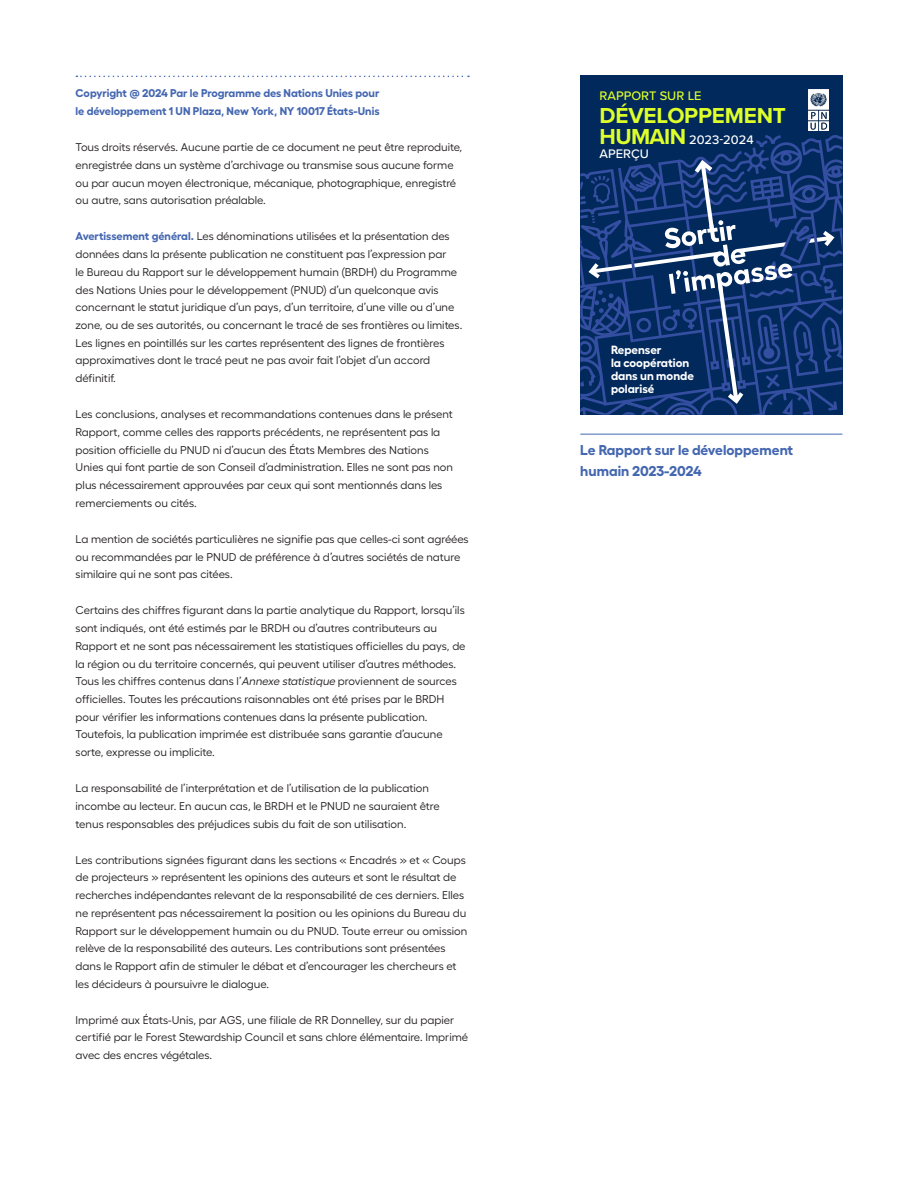
<style>
.page{position:relative;width:918px;height:1188px;background:#fff}
.page>*{position:absolute;margin:0;border:0;box-sizing:border-box;transform-origin:0 0}
.t1{font:700 22.5px "Proxima Nova";letter-spacing:-.01em;color:#deff29}
.Inside_--_Heading{font:700 14.25px/21px "Fellix";letter-spacing:-.005em;color:#4467b1}
.t2{font:500 12.9px/14.1px "Proxima Nova";color:#fff}
.t3{font:500 12.9px "Proxima Nova";color:#deff29}
.t4{font:700 11.85px/13px "Fellix";color:#fff}
.Inside_--_Body{font:11.25px/17.7px "Fellix";color:#231f20}
.Inside_--_Copyright_heading{font:700 11.25px/17.7px "Fellix";color:#4467b1}
.s1{font-weight:700;color:#4467b1}
.s2{font-style:italic}
.s3{font-weight:700;font-size:22.5px;color:#deff29}
</style>
<div class="page">
<div style="left:580px;top:76px;width:262px;height:339px;background:#01295b"></div>
<svg style="left:580px;top:135px;width:262px;height:280px"></svg>
<img style="left:808px;top:90px;width:20px;height:40px">
<svg style="left:76px;top:76px;width:393px;height:1px"></svg>
<hr style="left:580px;top:434px;width:262px;height:1px;background:#4467b1">
<p class="Inside_--_Copyright_heading" style="left:76px;top:83px;width:306px">Copyright @ 2024 Par le Programme des Nations Unies pour le développement 1 UN Plaza, New York, NY 10017 États-Unis</p>
<p class="Inside_--_Body" style="left:76px;top:137px;width:388px">Tous droits réservés. Aucune partie de ce document ne peut être reproduite, enregistrée dans un système d’archivage ou transmise sous aucune forme ou par aucun moyen électronique, mécanique, photographique, enregistré ou autre, sans autorisation préalable.</p>
<p class="Inside_--_Body" style="left:76px;top:227px;width:388px"><span class="s1">Avertissement général.</span> Les dénominations utilisées et la présentation des données dans la présente publication ne constituent pas l’expression par<br>le Bureau du Rapport sur le développement humain (BRDH) du Programme des Nations Unies pour le développement (PNUD) d’un quelconque avis concernant le statut juridique d’un pays, d’un territoire, d’une ville ou d’une zone, ou de ses autorités, ou concernant le tracé de ses frontières ou limites.<br>Les lignes en pointillés sur les cartes représentent des lignes de frontières approximatives dont le tracé peut ne pas avoir fait l’objet d’un accord définitif.</p>
<p class="Inside_--_Body" style="left:76px;top:404px;width:379px">Les conclusions, analyses et recommandations contenues dans le présent Rapport, comme celles des rapports précédents, ne représentent pas la position officielle du PNUD ni d’aucun des États Membres des Nations Unies qui font partie de son Conseil d’administration. Elles ne sont pas non plus nécessairement approuvées par ceux qui sont mentionnés dans les remerciements ou cités.</p>
<p class="Inside_--_Body" style="left:76px;top:529px;width:395px">La mention de sociétés particulières ne signifie pas que celles-ci sont agréées ou recommandées par le PNUD de préférence à d’autres sociétés de nature similaire qui ne sont pas citées.</p>
<p class="Inside_--_Body" style="left:76px;top:600px;width:391px">Certains des chiffres figurant dans la partie analytique du Rapport, lorsqu’ils sont indiqués, ont été estimés par le BRDH ou d’autres contributeurs au Rapport et ne sont pas nécessairement les statistiques officielles du pays, de la région ou du territoire concernés, qui peuvent utiliser d’autres méthodes.<br>Tous les chiffres contenus dans l’<span class="s2">Annexe statistique</span> proviennent de sources officielles. Toutes les précautions raisonnables ont été prises par le BRDH pour vérifier les informations contenues dans la présente publication.<br>Toutefois, la publication imprimée est distribuée sans garantie d’aucune sorte, expresse ou implicite.</p>
<p class="Inside_--_Body" style="left:76px;top:778px;width:366px">La responsabilité de l’interprétation et de l’utilisation de la publication incombe au lecteur. En aucun cas, le BRDH et le PNUD ne sauraient être tenus responsables des préjudices subis du fait de son utilisation.</p>
<p class="Inside_--_Body" style="left:76px;top:850px;width:393px">Les contributions signées figurant dans les sections « Encadrés » et « Coups de projecteurs » représentent les opinions des auteurs et sont le résultat de recherches indépendantes relevant de la responsabilité de ces derniers. Elles ne représentent pas nécessairement la position ou les opinions du Bureau du Rapport sur le développement humain ou du PNUD. Toute erreur ou omission relève de la responsabilité des auteurs. Les contributions sont présentées dans le Rapport afin de stimuler le débat et d’encourager les chercheurs et les décideurs à poursuivre le dialogue.</p>
<p class="Inside_--_Body" style="left:76px;top:1010px;width:394px">Imprimé aux États-Unis, par AGS, une filiale de RR Donnelley, sur du papier certifié par le Forest Stewardship Council et sans chlore élémentaire. Imprimé avec des encres végétales.</p>
<p class="t3" style="left:600px;top:86px;width:104px">RAPPORT SUR LE</p>
<p class="t1" style="left:600px;top:99px;width:188px">DÉVELOPPEMENT</p>
<p class="t2" style="left:600px;top:132px;width:156px"><span class="s3">HUMAIN</span> 2023-2024<br>APERÇU</p>
<p class="t4" style="left:611px;top:342px;width:84px">Repenser<br>la coopération dans un monde polarisé</p>
<p class="Inside_--_Heading" style="left:580px;top:438px;width:214px">Le Rapport sur le développement humain 2023-2024</p>
</div>
